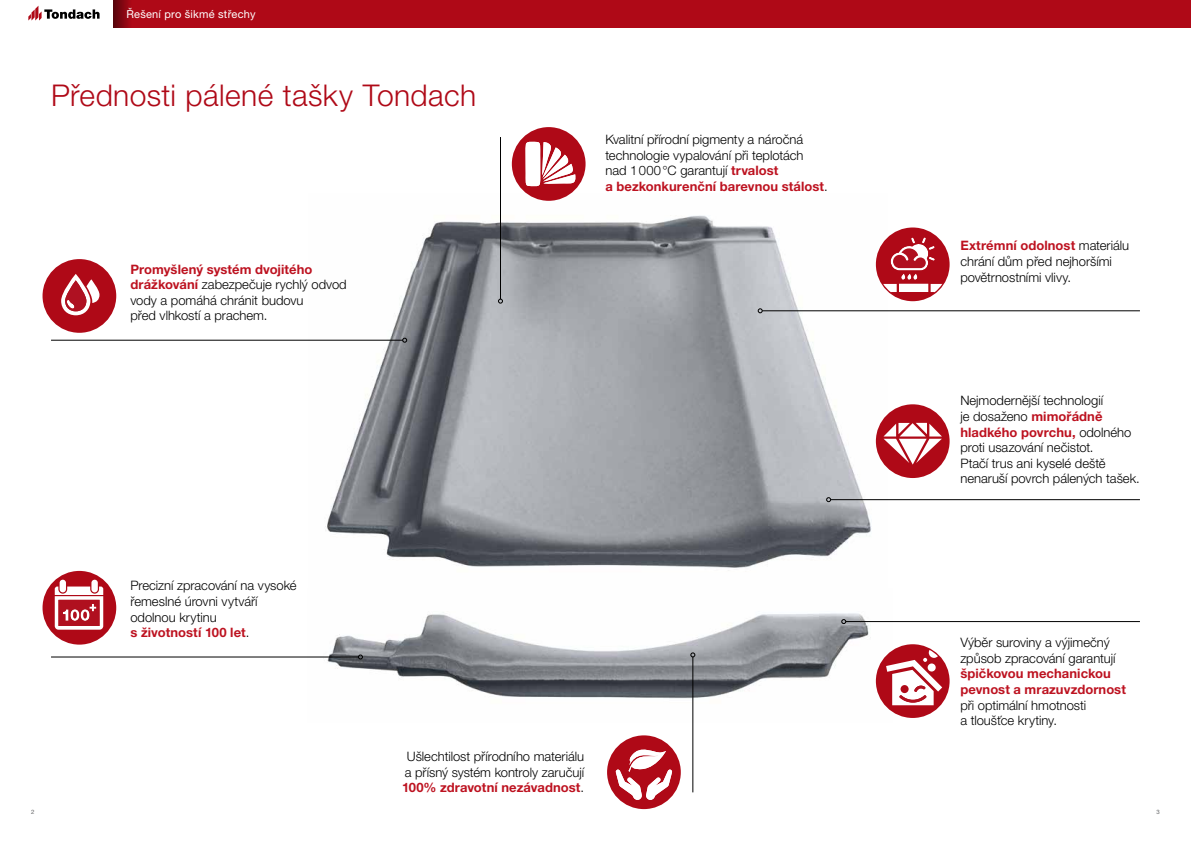
<style>
.page{position:relative;width:1191px;height:842px;background:#fff}
.page>*{position:absolute;margin:0;border:0;box-sizing:border-box;transform-origin:0 0}
.t1{font:300 30px "Helvetica Neue LT Pro";letter-spacing:.015em;color:#af0917}
.t2{font:300 13px/15.6px "Helvetica Neue LT Pro";color:#000}
.t3{font:700 13px/15.6px "Helvetica Neue LT Pro";letter-spacing:.005em;color:#bd1220}
.t4{font:11px "Helvetica Neue LT Pro";letter-spacing:.02em;color:#fff}
.t5{font:6px "Helvetica Neue LT Pro";color:#646567}
.s1{font-weight:700;color:#bd1220}
</style>
<div class="page">
<div style="left:0;top:0;width:1191px;height:28px;background:#af0917"></div>
<svg style="left:113px;top:0;width:17px;height:28px"></svg>
<div style="left:0;top:0;width:113px;height:28px;background:#fff"></div>
<svg style="left:28px;top:6px;width:72px;height:15px"></svg>
<img style="left:309px;top:215px;width:578px;height:356px">
<img style="left:307px;top:612px;width:585px;height:110px">
<hr style="left:51px;top:656px;width:307px;height:1px;background:#000">
<svg style="left:358px;top:654px;width:5px;height:5px"></svg>
<hr style="left:51px;top:340px;width:352px;height:1px;background:#000">
<svg style="left:402px;top:338px;width:5px;height:5px"></svg>
<hr style="left:762px;top:310px;width:378px;height:1px;background:#000">
<svg style="left:757px;top:308px;width:5px;height:5px"></svg>
<hr style="left:830px;top:499px;width:310px;height:1px;background:#000">
<svg style="left:826px;top:497px;width:5px;height:5px"></svg>
<hr style="left:845px;top:621px;width:295px;height:1px;background:#000">
<svg style="left:841px;top:619px;width:5px;height:5px"></svg>
<hr style="left:500px;top:137px;width:1px;height:162px;background:#000">
<svg style="left:498px;top:299px;width:5px;height:5px"></svg>
<hr style="left:692px;top:657px;width:1px;height:135px;background:#000">
<svg style="left:690px;top:652px;width:5px;height:5px"></svg>
<div style="left:43px;top:571px;width:73px;height:74px;background:#af0917;border-radius:50%"></div>
<div style="left:60px;top:580px;width:6px;height:12px;background:#fff;border-radius:3px"></div>
<div style="left:91px;top:580px;width:7px;height:12px;background:#fff;border-radius:3px"></div>
<svg style="left:55px;top:586px;width:48px;height:44px"></svg>
<svg style="left:607px;top:735px;width:74px;height:74px"></svg>
<div style="left:876px;top:404px;width:73px;height:74px;background:#af0917;border-radius:50%"></div>
<svg style="left:883px;top:423px;width:59px;height:42px"></svg>
<div style="left:876px;top:644px;width:73px;height:74px;background:#af0917;border-radius:50%"></div>
<svg style="left:886px;top:650px;width:56px;height:55px"></svg>
<svg style="left:512px;top:127px;width:73px;height:74px"></svg>
<div style="left:43px;top:259px;width:73px;height:74px;background:#af0917;border-radius:50%"></div>
<svg style="left:61px;top:274px;width:38px;height:41px"></svg>
<svg style="left:877px;top:229px;width:71px;height:71px"></svg>
<p class="t4" style="left:126px;top:8px;width:131px">Řešení pro šikmé střechy</p>
<h1 class="t1" style="left:51px;top:77px;width:427px">Přednosti pálené tašky Tondach</h1>
<p class="t2" style="left:130px;top:261px;width:218px"><span class="s1">Promyšlený systém dvojitého drážkování</span> zabezpečuje rychlý odvod vody a pomáhá chránit budovu<br>před vlhkostí a prachem.</p>
<p class="t2" style="left:605px;top:131px;width:224px">Kvalitní přírodní pigmenty a náročná technologie vypalování při teplotách nad 1000°C garantují <span class="s1">trvalost<br>a bezkonkurenční barevnou stálost</span>.</p>
<p class="t2" style="left:130px;top:578px;width:168px">Precizní zpracování na vysoké řemeslné úrovni vytváří odolnou krytinu<br><span class="s1">s životností 100 let</span>.</p>
<p class="t2" style="left:402px;top:748px;width:184px;text-align:center">Ušlechtilost přírodního materiálu a přísný systém kontroly zaručují<br><span class="s1">100% zdravotní nezávadnost</span>.</p>
<p class="t2" style="left:960px;top:238px;width:170px"><span class="s1">Extrémní odolnost</span> materiálu chrání dům před nejhoršími povětrnostními vlivy.</p>
<p class="t2" style="left:960px;top:393px;width:181px">Nejmodernější technologií<br>je dosaženo <span class="s1">mimořádně hladkého povrchu,</span> odolného proti usazování nečistot.<br>Ptačí trus ani kyselé deště nenaruší povrch pálených tašek.</p>
<p class="t2" style="left:960px;top:634px;width:157px">Výběr suroviny a výjimečný způsob zpracování garantují</p>
<p class="t3" style="left:960px;top:666px;width:167px">špičkovou mechanickou pevnost a mrazuvzdornost</p>
<p class="t2" style="left:960px;top:697px;width:127px">při optimální hmotnosti a tloušťce krytiny.</p>
<p class="t5" style="left:31px;top:808px;width:5px">2</p>
<p class="t5" style="left:1156px;top:808px;width:5px">3</p>
</div>
